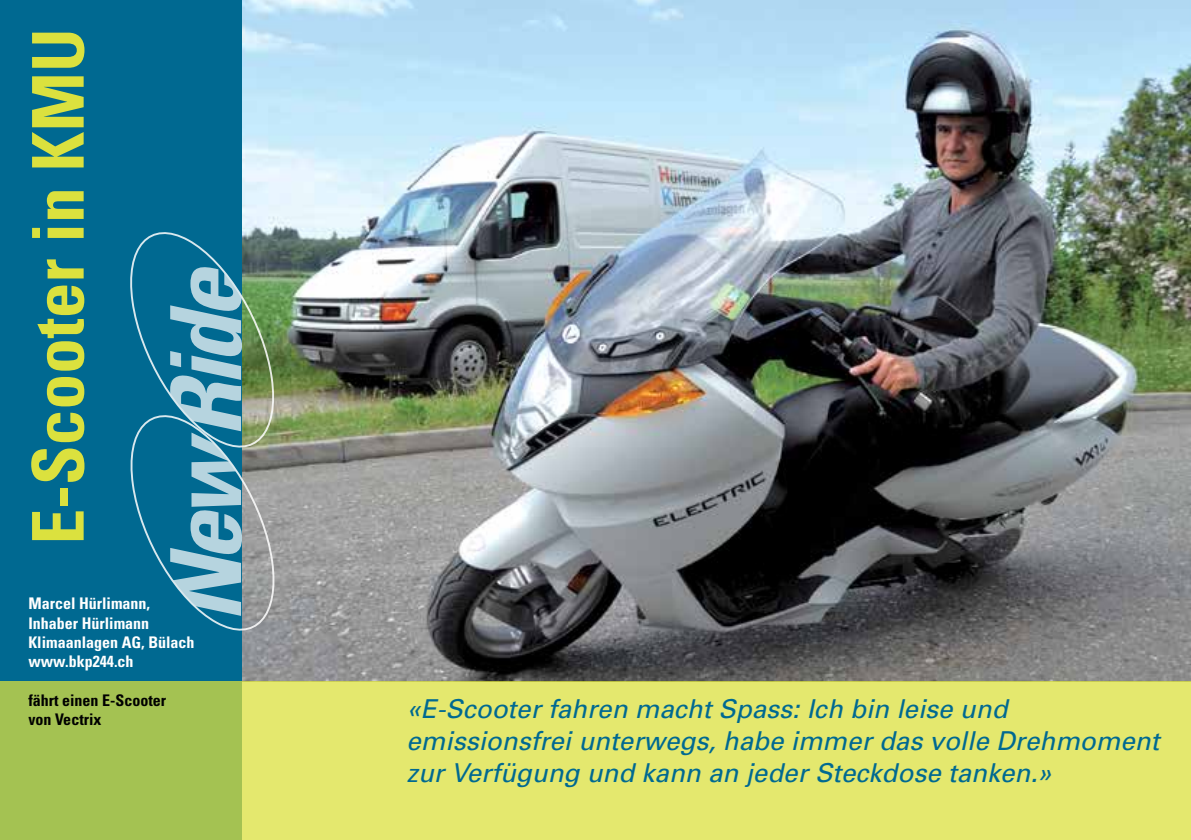
<style>
.page{position:relative;width:1191px;height:840px;background:#fff}
.page>*{position:absolute;margin:0;border:0;box-sizing:border-box;transform-origin:0 0}
.t1{font:700 condensed 71.4px "Univers";color:#dbe13e}
.t2{font:italic 26px/32px "Univers";color:#006991}
.t3{font:700 condensed 16px/19.2px "Univers";color:#fff}
.t4{font:700 condensed 16px/19.2px "Univers";color:#000}
</style>
<div class="page">
<img style="left:241px;top:0;width:950px;height:680px">
<div style="left:0;top:0;width:241px;height:839px;background:#006991"></div>
<svg style="left:0;top:680px;width:1191px;height:159px;background:#d6df68"></svg>
<svg style="left:130px;top:230px;width:146px;height:402px"></svg>
<h1 class="t1" style="left:14px;top:544px;width:517px;rotate:-90deg">E-Scooter in KMU</h1>
<p class="t3" style="left:28px;top:593px;width:168px">Marcel Hürlimann,<br>Inhaber Hürlimann<br>Klimaanlagen AG, Bülach www.bkp244.ch</p>
<p class="t4" style="left:28px;top:689px;width:139px">fährt einen E-Scooter von Vectrix</p>
<p class="t2" style="left:406px;top:692px;width:754px">«E-Scooter fahren macht Spass: Ich bin leise und emissionsfrei unterwegs, habe immer das volle Drehmoment zur Verfügung und kann an jeder Steckdose tanken.»</p>
</div>
